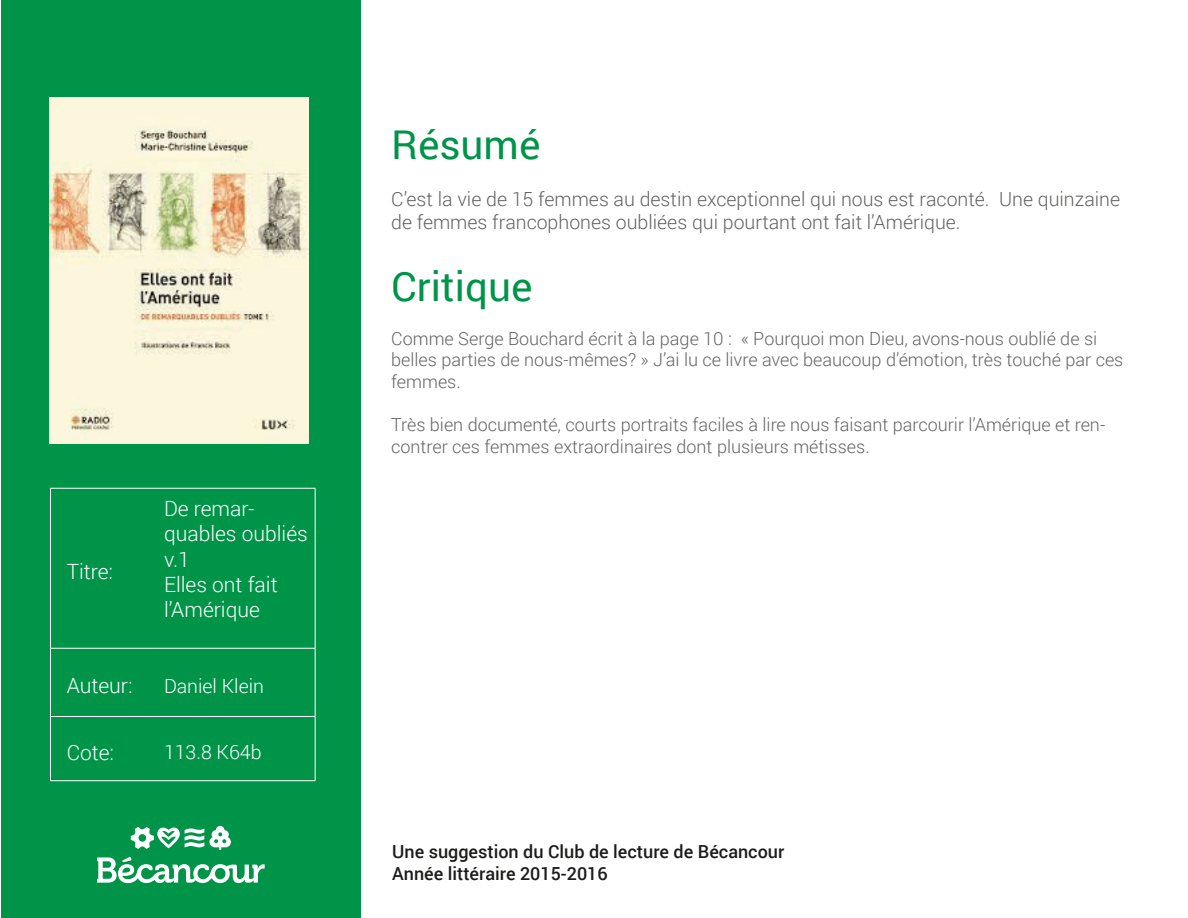
<style>
.page{position:relative;width:1188px;height:918px;background:#fff}
.page>*{position:absolute;margin:0;border:0;box-sizing:border-box;transform-origin:0 0}
.t1{font:40.5px "Roboto";color:#009449}
.t2{font:300 21px/25.2px "Roboto";color:#fff}
.t3{font:300 19.5px/23.4px "Roboto";color:#626261}
.t4{font:300 19.5px "Roboto";color:#fff}
.t5{font:300 18px/21.6px "Roboto";color:#646464}
.t6{font:500 18px/21.6px "Roboto";color:#1c1c1b}
</style>
<div class="page">
<div style="left:1px;top:1px;width:360px;height:917px;background:#009449"></div>
<hr style="left:50px;top:488px;width:108px;height:1px;background:#fff">
<hr style="left:50px;top:488px;width:1px;height:160px;background:#fff">
<hr style="left:158px;top:488px;width:157px;height:1px;background:#fff">
<hr style="left:315px;top:488px;width:1px;height:160px;background:#fff">
<hr style="left:50px;top:648px;width:108px;height:1px;background:#fff">
<hr style="left:50px;top:648px;width:1px;height:68px;background:#fff">
<hr style="left:158px;top:648px;width:157px;height:1px;background:#fff">
<hr style="left:315px;top:648px;width:1px;height:68px;background:#fff">
<hr style="left:50px;top:716px;width:108px;height:1px;background:#fff">
<hr style="left:50px;top:717px;width:1px;height:64px;background:#fff">
<hr style="left:158px;top:716px;width:157px;height:1px;background:#fff">
<hr style="left:315px;top:717px;width:1px;height:64px;background:#fff">
<hr style="left:50px;top:780px;width:108px;height:1px;background:#fff">
<hr style="left:158px;top:780px;width:157px;height:1px;background:#fff">
<svg style="left:97px;top:857px;width:168px;height:26px"></svg>
<svg style="left:131px;top:826px;width:100px;height:24px"></svg>
<img style="left:50px;top:98px;width:259px;height:345px">
<p class="t2" style="left:67px;top:558px;width:48px">Titre:</p>
<p class="t2" style="left:164px;top:495px;width:145px">De remar&shy;quables oubliés v.1<br>Elles ont fait l’Amérique</p>
<p class="t2" style="left:67px;top:673px;width:67px">Auteur:</p>
<p class="t4" style="left:164px;top:672px;width:101px">Daniel Klein</p>
<p class="t2" style="left:67px;top:739px;width:49px">Cote:</p>
<p class="t4" style="left:164px;top:738px;width:99px">113.8 K64b</p>
<h1 class="t1" style="left:391px;top:116px;width:151px">Résumé</h1>
<p class="t3" style="left:391px;top:187px;width:731px">C’est la vie de 15 femmes au destin exceptionnel qui nous est raconté. Une quinzaine de femmes francophones oubliées qui pourtant ont fait l’Amérique.</p>
<h1 class="t1" style="left:391px;top:259px;width:143px">Critique</h1>
<p class="t5" style="left:391px;top:327px;width:734px">Comme Serge Bouchard écrit à la page 10 : « Pourquoi mon Dieu, avons-nous oublié de si belles parties de nous-mêmes? » J’ai lu ce livre avec beaucoup d’émotion, très touché par ces femmes.</p>
<p class="t5" style="left:391px;top:413px;width:715px">Très bien documenté, courts portraits faciles à lire nous faisant parcourir l’Amérique et ren&shy;contrer ces femmes extraordinaires dont plusieurs métisses.</p>
<p class="t6" style="left:392px;top:841px;width:394px">Une suggestion du Club de lecture de Bécancour<br>Année littéraire 2015-2016</p>
</div>
